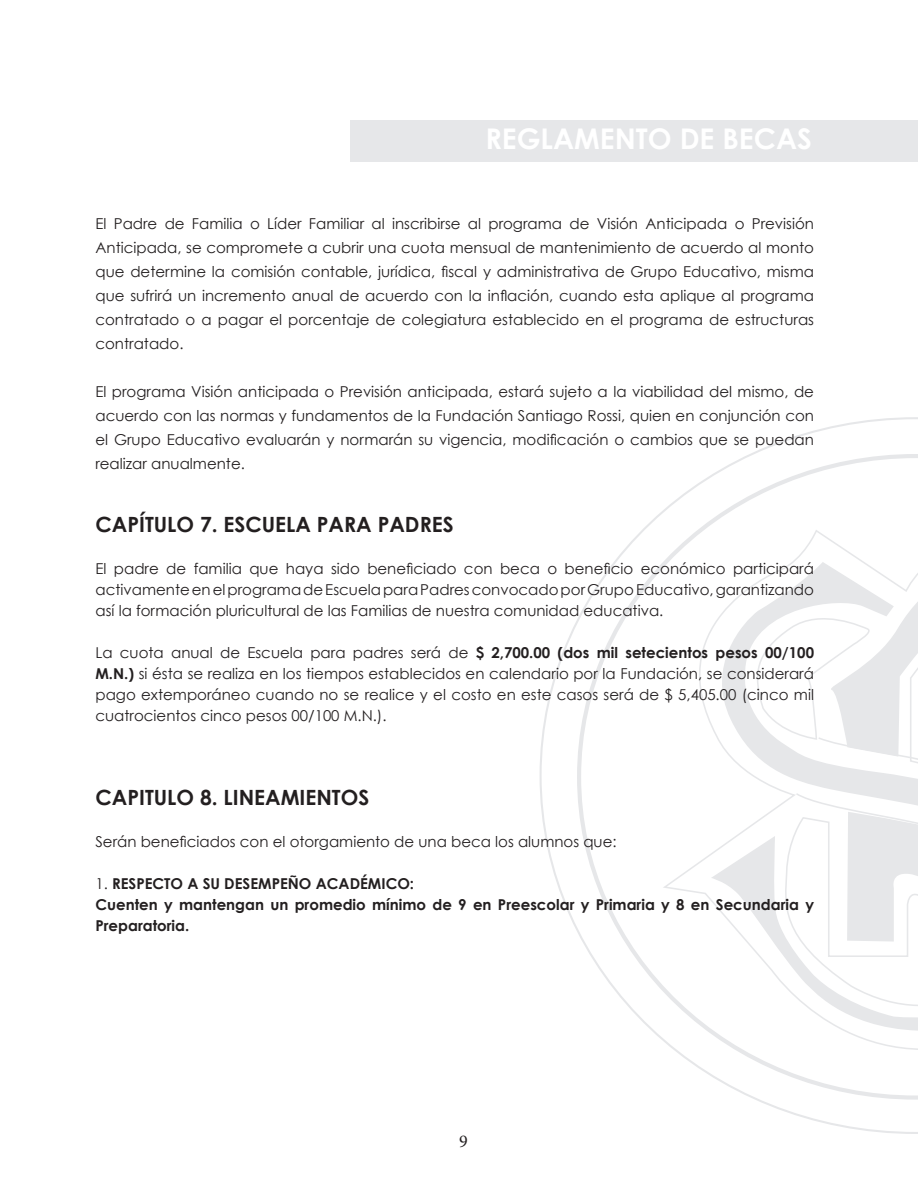
<style>
.page{position:relative;width:918px;height:1188px;background:#fff}
.page>*{position:absolute;margin:0;border:0;box-sizing:border-box;transform-origin:0 0}
.t1{font:700 28.5px "Century Gothic";color:#fff}
.t2{font:700 21px "Century Gothic";color:#231f20}
.t3{font:18px "Minion Pro";color:#231f20}
.t4{font:15px/24px "Century Gothic";color:#231f20;text-align:justify}
.t5{font:700 15px/21px "Century Gothic";color:#231f20}
.s1{font-weight:700}
.s2{font-weight:400}
</style>
<div class="page">
<svg style="left:540px;top:417px;width:378px;height:717px"></svg>
<svg style="left:577px;top:454px;width:341px;height:646px"></svg>
<svg style="left:659px;top:531px;width:259px;height:558px"></svg>
<svg style="left:705px;top:562px;width:6px;height:346px"></svg>
<svg style="left:711px;top:554px;width:207px;height:477px"></svg>
<div style="left:350px;top:120px;width:568px;height:41px;background:#e6e7e9"></div>
<h1 class="t1" style="left:485px;top:121px;width:328px">REGLAMENTO DE BECAS</h1>
<p class="t4" style="left:95px;top:212px;width:720px">El Padre de Familia o Líder Familiar al inscribirse al programa de Visión Anticipada o Previsión Anticipada, se compromete a cubrir una cuota mensual de mantenimiento de acuerdo al monto que determine la comisión contable, jurídica, fiscal y administrativa de Grupo Educativo, misma que sufrirá un incremento anual de acuerdo con la inflación, cuando esta aplique al programa contratado o a pagar el porcentaje de colegiatura establecido en el programa de estructuras contratado.</p>
<p class="t4" style="left:95px;top:380px;width:720px">El programa Visión anticipada o Previsión anticipada, estará sujeto a la viabilidad del mismo, de acuerdo con las normas y fundamentos de la Fundación Santiago Rossi, quien en conjunción con el Grupo Educativo evaluarán y normarán su vigencia, modificación o cambios que se puedan realizar anualmente.</p>
<h2 class="t2" style="left:95px;top:511px;width:360px">CAPÍTULO 7. ESCUELA PARA PADRES</h2>
<p class="t4" style="left:95px;top:558px;width:720px;line-height:21px">El padre de familia que haya sido beneficiado con beca o beneficio económico participará activamente en el programa de Escuela para Padres convocado por Grupo Educativo, garantizando así la formación pluricultural de las Familias de nuestra comunidad educativa.</p>
<p class="t4" style="left:95px;top:642px;width:720px;line-height:21px">La cuota anual de Escuela para padres será de <span class="s1">$ 2,700.00 (dos mil setecientos pesos 00/100<br>M.N.)</span> si ésta se realiza en los tiempos establecidos en calendario por la Fundación, se considerará pago extemporáneo cuando no se realice y el costo en este casos será de $ 5,405.00 (cinco mil cuatrocientos cinco pesos 00/100 M.N.).</p>
<h2 class="t2" style="left:95px;top:784px;width:275px">CAPITULO 8. LINEAMIENTOS</h2>
<p class="t4" style="left:95px;top:830px;width:523px">Serán beneficiados con el otorgamiento de una beca los alumnos que:</p>
<p class="t5" style="left:95px;top:873px;width:720px"><span class="s2">1.</span> RESPECTO A SU DESEMPEÑO ACADÉMICO:<br>Cuenten y mantengan un promedio mínimo de 9 en Preescolar y Primaria y 8 en Secundaria y<br>Preparatoria.</p>
<p class="t3" style="left:459px;top:1129px;width:10px">9</p>
</div>
